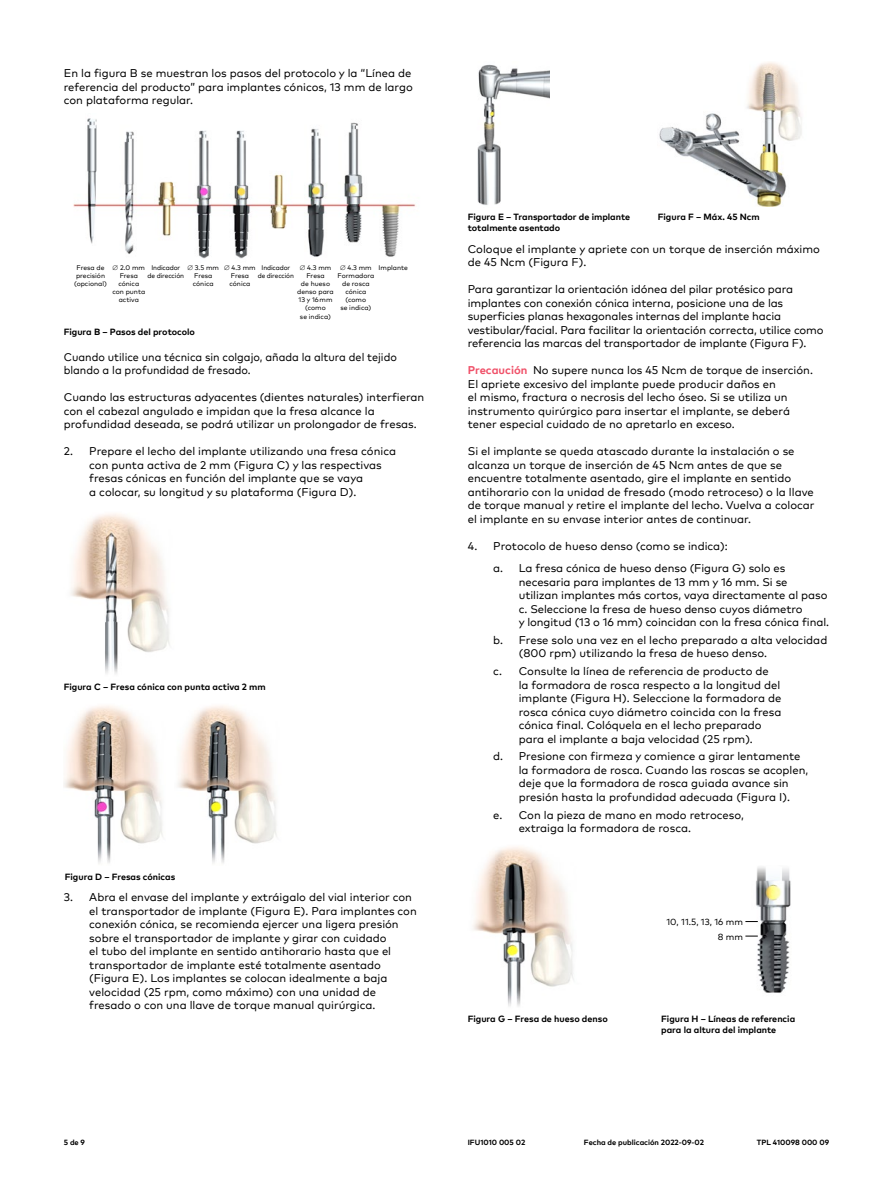
<style>
.page{position:relative;width:893px;height:1191px;background:#fff}
.page>*{position:absolute;margin:0;border:0;box-sizing:border-box;transform-origin:0 0}
.t1{font:11.25px/13.5px "Mark Pro";color:#000}
.t2{font:11.25px/13.5px "Mark Pro";color:#000;scale:.96 1}
.t3{font:700 9px/10.8px "Mark Pro";color:#000}
.t4{font:9px/14.5px "Mark Pro";color:#000;text-align:right}
.t5{font:700 7.5px "Mark Pro";color:#000}
.t6{font:6.75px/8.1px "Mark Pro";color:#000;text-align:center}
.t7{font:6.75px/8.1px "Mark Pro";color:#000;text-align:center;scale:.96 1}
.s1{font-weight:700;color:#f05169}
</style>
<div class="page">
<img style="left:73px;top:118px;width:343px;height:141px">
<img style="left:70px;top:513px;width:100px;height:161px">
<img style="left:64px;top:705px;width:99px;height:159px">
<img style="left:177px;top:705px;width:100px;height:159px">
<img style="left:659px;top:62px;width:143px;height:145px">
<img style="left:477px;top:64px;width:73px;height:141px">
<img style="left:473px;top:846px;width:101px;height:161px">
<img style="left:751px;top:867px;width:40px;height:126px">
<svg style="left:745px;top:935px;width:13px;height:1px"></svg>
<svg style="left:745px;top:921px;width:13px;height:1px"></svg>
<p class="t1" style="left:64px;top:66px;width:351px;text-align:justify">En la figura B se muestran los pasos del protocolo y la “Línea de referencia del producto” para implantes cónicos, 13 mm de largo con plataforma regular.</p>
<p class="t6" style="left:74px;top:263px;width:34px">Fresa de precisión (opcional)</p>
<p class="t6" style="left:112px;top:263px;width:34px">∅ 2.0 mm<br>Fresa cónica con punta activa</p>
<p class="t6" style="left:147px;top:263px;width:38px">Indicador de dirección</p>
<p class="t6" style="left:187px;top:263px;width:33px">∅ 3.5 mm<br>Fresa cónica</p>
<p class="t6" style="left:224px;top:263px;width:33px">∅ 4.3 mm<br>Fresa cónica</p>
<p class="t7" style="left:258px;top:263px;width:39px">Indicador de dirección</p>
<p class="t6" style="left:297px;top:263px;width:38px">∅ 4.3 mm<br>Fresa<br>de hueso denso para<br>13 y 16mm (como<br>se indica)</p>
<p class="t6" style="left:337px;top:263px;width:39px">∅ 4.3 mm<br>Formadora de rosca cónica (como<br>se indica)</p>
<p class="t6" style="left:379px;top:263px;width:31px">Implante</p>
<p class="t3" style="left:64px;top:325px;width:133px">Figura B – Pasos del protocolo</p>
<p class="t2" style="left:64px;top:349px;width:349px">Cuando utilice una técnica sin colgajo, añada la altura del tejido blando a la profundidad de fresado.</p>
<p class="t1" style="left:64px;top:390px;width:362px">Cuando las estructuras adyacentes (dientes naturales) interfieran con el cabezal angulado e impidan que la fresa alcance la profundidad deseada, se podrá utilizar un prolongador de fresas.</p>
<p class="t1" style="left:89px;top:444px;width:308px;text-indent:-26px">2. Prepare el lecho del implante utilizando una fresa cónica con punta activa de 2 mm (Figura C) y las respectivas fresas cónicas en función del implante que se vaya<br>a colocar, su longitud y su plataforma (Figura D).</p>
<p class="t3" style="left:64px;top:680px;width:203px">Figura C – Fresa cónica con punta activa 2 mm</p>
<p class="t3" style="left:65px;top:870px;width:112px">Figura D – Fresas cónicas</p>
<p class="t1" style="left:89px;top:889px;width:329px;text-indent:-26px">3. Abra el envase del implante y extráigalo del vial interior con el transportador de implante (Figura E). Para implantes con conexión cónica, se recomienda ejercer una ligera presión sobre el transportador de implante y girar con cuidado<br>el tubo del implante en sentido antihorario hasta que el transportador de implante esté totalmente asentado (Figura E). Los implantes se colocan idealmente a baja velocidad (25 rpm, como máximo) con una unidad de fresado o con una llave de torque manual quirúrgica.</p>
<p class="t3" style="left:468px;top:211px;width:164px">Figura E – Transportador de implante</p>
<p class="t3" style="left:658px;top:211px;width:104px">Figura F – Máx. 45 Ncm</p>
<p class="t3" style="left:468px;top:222px;width:94px">totalmente asentado</p>
<p class="t1" style="left:468px;top:241px;width:354px">Coloque el implante y apriete con un torque de inserción máximo de 45 Ncm (Figura F).</p>
<p class="t1" style="left:468px;top:282px;width:357px">Para garantizar la orientación idónea del pilar protésico para implantes con conexión cónica interna, posicione una de las superficies planas hexagonales internas del implante hacia vestibular/facial. Para facilitar la orientación correcta, utilice como referencia las marcas del transportador de implante (Figura F).</p>
<p class="t1" style="left:468px;top:363px;width:347px"><span class="s1">Precaución</span> No supere nunca los 45 Ncm de torque de inserción.<br>El apriete excesivo del implante puede producir daños en<br>el mismo, fractura o necrosis del lecho óseo. Si se utiliza un instrumento quirúrgico para insertar el implante, se deberá tener especial cuidado de no apretarlo en exceso.</p>
<p class="t1" style="left:468px;top:444px;width:348px">Si el implante se queda atascado durante la instalación o se alcanza un torque de inserción de 45 Ncm antes de que se encuentre totalmente asentado, gire el implante en sentido antihorario con la unidad de fresado (modo retroceso) o la llave de torque manual y retire el implante del lecho. Vuelva a colocar el implante en su envase interior antes de continuar.</p>
<p class="t1" style="left:493px;top:534px;width:294px;line-height:22px;text-indent:-26px">4. Protocolo de hueso denso (como se indica):<br>a. La fresa cónica de hueso denso (Figura G) solo es</p>
<p class="t1" style="left:519px;top:574px;width:312px">necesaria para implantes de 13 mm y 16 mm. Si se utilizan implantes más cortos, vaya directamente al paso c. Seleccione la fresa de hueso denso cuyos diámetro<br>y longitud (13 o 16 mm) coincidan con la fresa cónica final.</p>
<p class="t1" style="left:519px;top:632px;width:310px;text-indent:-26px">b. Frese solo una vez en el lecho preparado a alta velocidad (800 rpm) utilizando la fresa de hueso denso.</p>
<p class="t1" style="left:519px;top:663px;width:264px;text-indent:-26px">c. Consulte la línea de referencia de producto de<br>la formadora de rosca respecto a la longitud del implante (Figura H). Seleccione la formadora de rosca cónica cuyo diámetro coincida con la fresa cónica final. Colóquela en el lecho preparado para el implante a baja velocidad (25 rpm).</p>
<p class="t1" style="left:519px;top:748px;width:291px;text-indent:-26px">d. Presione con firmeza y comience a girar lentamente la formadora de rosca. Cuando las roscas se acoplen, deje que la formadora de rosca guiada avance sin presión hasta la profundidad adecuada (Figura I).</p>
<p class="t1" style="left:519px;top:807px;width:227px;text-indent:-26px">e. Con la pieza de mano en modo retroceso, extraiga la formadora de rosca.</p>
<p class="t4" style="left:666px;top:914px;width:78px">10, 11.5, 13, 16 mm<br>8 mm</p>
<p class="t3" style="left:468px;top:1012px;width:142px">Figura G – Fresa de hueso denso</p>
<p class="t3" style="left:661px;top:1012px;width:135px">Figura H – Líneas de referencia para la altura del implante</p>
<p class="t5" style="left:64px;top:1137px;width:23px">5 de 9</p>
<p class="t5" style="left:468px;top:1137px;width:59px">IFU1010 005 02</p>
<p class="t5" style="left:584px;top:1137px;width:121px">Fecha de publicación 2022-09-02</p>
<p class="t5" style="left:757px;top:1137px;width:74px">TPL 410098 000 09</p>
</div>
